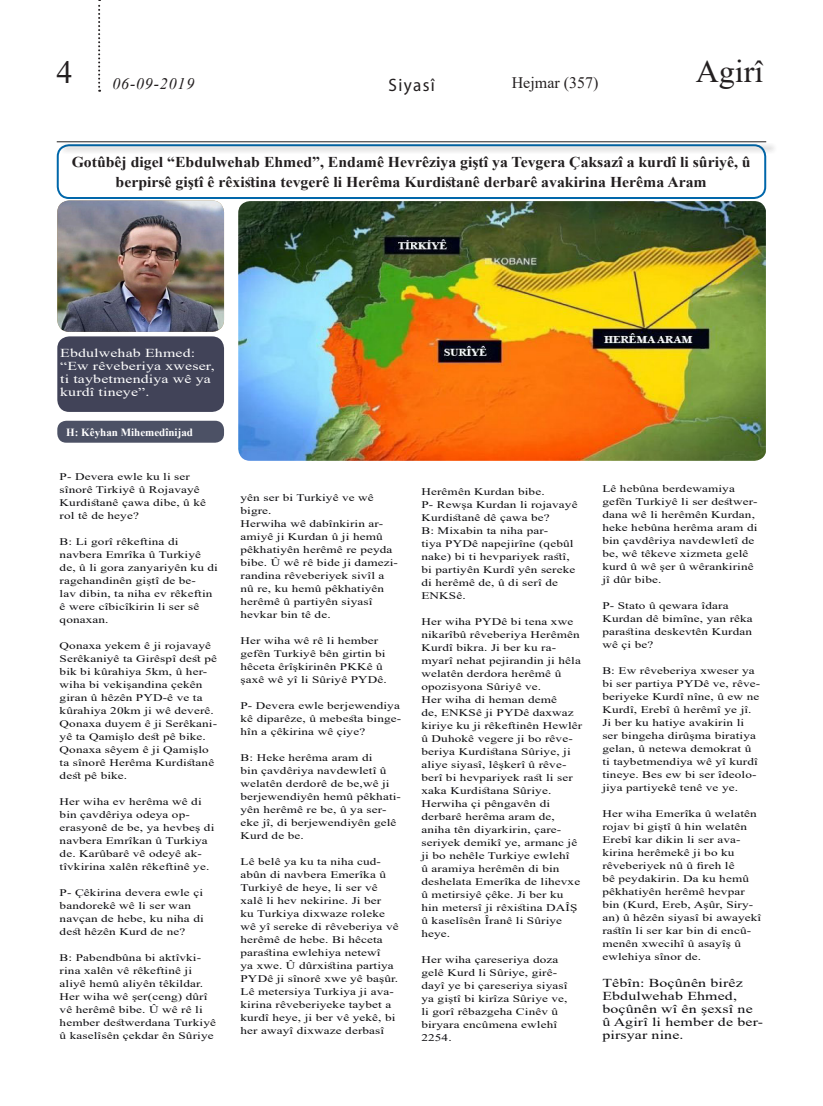
<style>
.page{position:relative;width:823px;height:1106px;background:#fff}
.page>*{position:absolute;margin:0;border:0;box-sizing:border-box;transform-origin:0 0}
.t1{font:32px "Times New Roman";color:#231f20}
.t2{font:18px "Myriad Pro";letter-spacing:.08em;color:#231f20;scale:.95 1}
.t3{font:16px "Times New Roman";color:#231f20}
.t4{font:italic 16px "Times New Roman";letter-spacing:.05em;color:#231f20}
.t5{font:700 15px/20px "Times New Roman";color:#231f20;text-align:center;scale:1.05 1}
.t6{font:12.1px/13px "Times New Roman";letter-spacing:.01em;color:#0b0b0e;scale:1.31 1}
.t7{font:12.1px/13px "Times New Roman";letter-spacing:.01em;color:#fff;scale:1.31 1}
.t8{font:700 11px "Times New Roman";color:#fff}
.t9{font:10.1px/13px "Times New Roman";letter-spacing:.01em;color:#0b0b0e;scale:1.31 1}
</style>
<div class="page">
<svg style="left:98px;top:0;width:2px;height:92px"></svg>
<div style="left:57px;top:144px;width:708px;height:55px;border:2px solid #0067aa;border-radius:11px"></div>
<img style="left:57px;top:200px;width:167px;height:132px">
<div style="left:57px;top:336px;width:167px;height:76px;background:#414358;border-radius:12px"></div>
<div style="left:57px;top:421px;width:167px;height:22px;background:#4c5165;border-radius:9px"></div>
<img style="left:238px;top:201px;width:527px;height:260px">
<div style="left:59px;top:143px;width:718px;height:12px;background:#231f20;opacity:.75"></div>
<hr style="left:57px;top:141px;width:708px;height:1px;background:#231f20">
<h1 class="t1" style="left:56px;top:50px;width:18px">4</h1>
<h1 class="t1" style="left:695px;top:49px;width:69px">Agirî</h1>
<h3 class="t4" style="left:112px;top:72px;width:83px">06-09-2019</h3>
<p class="t2" style="left:388px;top:74px;width:50px">Siyasî</p>
<h3 class="t3" style="left:511px;top:72px;width:88px">Hejmar (357)</h3>
<p class="t5" style="left:72px;top:152px;width:647px">Gotûbêj digel “Ebdulwehab Ehmed”, Endamê Hevrêziya giştî ya Tevgera Çaksazî a kurdî li sûriyê, û berpirsê giştî ê rêxistina tevgerê li Herêma Kurdistanê derbarê avakirina Herêma Aram</p>
<p class="t7" style="left:60px;top:346px;width:119px">Ebdulwehab Ehmed: “Ew rêveberiya xweser, ti taybetmendiya wê ya kurdî tineye”.</p>
<p class="t8" style="left:66px;top:424px;width:128px">H: Kêyhan Mihemedînijad</p>
<p class="t9" style="left:60px;top:469px;width:113px">P- Devera ewle ku li ser sînorê Tirkiyê û Rojavayê<br>Kurdistanê çawa dibe, û kê rol tê de heye?</p>
<p class="t9" style="left:60px;top:534px;width:122px">B: Li gorî rêkeftina di navbera Emrîka û Turkiyê de, û li gora zanyariyên ku di ragehandinên giştî de be-<br>lav dibin, ta niha ev rêkeftin ê were cîbicîkirin li ser sê qonaxan.</p>
<p class="t9" style="left:60px;top:638px;width:122px">Qonaxa yekem ê ji rojavayê<br>Serêkaniyê ta Girêspî dest pê bik bi kûrahiya 5km, û her&shy;wiha bi vekişandina çekên giran û hêzên PYD-ê ve ta kûrahiya 20km ji wê deverê.</p>
<p class="t9" style="left:60px;top:716px;width:122px">Qonaxa duyem ê ji Serêkani&shy;yê ta Qamişlo dest pê bike.</p>
<p class="t9" style="left:60px;top:742px;width:119px">Qonaxa sêyem ê ji Qamişlo ta sînorê Herêma Kurdistanê dest pê bike.</p>
<p class="t9" style="left:60px;top:794px;width:120px">Her wiha ev herêma wê di bin çavdêriya odeya op&shy;erasyonê de be, ya hevbeş di navbera Emrîkan û Turkiya de. Karûbarê vê odeyê ak&shy;tîvkirina xalên rêkeftinê ye.</p>
<p class="t9" style="left:60px;top:885px;width:111px">P- Çêkirina devera ewle çi bandorekê wê li ser wan navçan de hebe, ku niha di dest hêzên Kurd de ne?</p>
<p class="t9" style="left:60px;top:950px;width:121px">B: Pabendbûna bi aktîvki&shy;rina xalên vê rêkeftinê ji aliyê hemû aliyên têkildar.<br>Her wiha wê şer(ceng) dûrî vê herêmê bibe. Û wê rê li hember destwerdana Turkiyê û kaselîsên çekdar ên Sûriye</p>
<p class="t9" style="left:240px;top:490px;width:103px">yên ser bi Turkiyê ve wê bigre.</p>
<p class="t9" style="left:240px;top:516px;width:122px">Herwiha wê dabînkirin ar&shy;amiyê ji Kurdan û ji hemû pêkhatiyên herêmê re peyda bibe. Û wê rê bide ji damezi&shy;randina rêveberiyek sivîl a nû re, ku hemû pêkhatiyên herêmê û partiyên siyasî hevkar bin tê de.</p>
<p class="t9" style="left:240px;top:633px;width:113px">Her wiha wê rê li hember gefên Turkiyê bên girtin bi hêceta êrîşkirinên PKKê û şaxê wê yî li Sûriyê PYDê.</p>
<p class="t9" style="left:240px;top:698px;width:124px">P- Devera ewle berjewendiya kê diparêze, û mebesta binge&shy;hîn a çêkirina wê çiye?</p>
<p class="t9" style="left:240px;top:750px;width:124px">B: Heke herêma aram di<br>bin çavdêriya navdewletî û welatên derdorê de be,wê ji berjewendiyên hemû pêkhati&shy;yên herêmê re be, û ya ser&shy;eke jî, di berjewendiyên gelê<br>Kurd de be.</p>
<p class="t9" style="left:240px;top:854px;width:122px">Lê belê ya ku ta niha cud&shy;abûn di navbera Emerîka û<br>Turkiyê de heye, li ser vê xalê li hev nekirine. Ji ber<br>ku Turkiya dixwaze roleke wê yî sereke di rêveberiya vê herêmê de hebe. Bi hêceta parastina ewlehiya netewî<br>ya xwe. Û dûrxistina partiya<br>PYDê ji sînorê xwe yê başûr.<br>Lê metersiya Turkiya ji ava&shy;kirina rêveberiyeke taybet a kurdî heye, ji ber vê yekê, bi her awayî dixwaze derbasî</p>
<p class="t9" style="left:421px;top:485px;width:95px">Herêmên Kurdan bibe.</p>
<p class="t9" style="left:421px;top:498px;width:121px">P- Rewşa Kurdan li rojavayê<br>Kurdistanê dê çawa be?</p>
<p class="t9" style="left:421px;top:524px;width:119px">B: Mixabin ta niha par-<br>tiya PYDê napejirîne (qebûl nake) bi ti hevpariyek rastî, bi partiyên Kurdî yên sereke di herêmê de, û di serî de<br>ENKSê.</p>
<p class="t9" style="left:421px;top:615px;width:123px">Her wiha PYDê bi tena xwe nikarîbû rêveberiya Herêmên<br>Kurdî bikra. Ji ber ku ra&shy;myarî nehat pejirandin ji hêla welatên derdora herêmê û opozisyona Sûriyê ve.</p>
<p class="t9" style="left:421px;top:693px;width:124px">Her wiha di heman demê<br>de, ENKSê ji PYDê daxwaz kiriye ku ji rêkeftinên Hewlêr û Duhokê vegere ji bo rêve&shy;beriya Kurdistana Sûriye, ji aliye siyasî, lêşkerî û rêve&shy;berî bi hevpariyek rast li ser xaka Kurdistana Sûriye.</p>
<p class="t9" style="left:421px;top:797px;width:123px">Herwiha çi pêngavên di derbarê herêma aram de, aniha tên diyarkirin, çare&shy;seriyek demikî ye, armanc jê ji bo nehêle Turkiye ewlehî<br>û aramiya herêmên di bin deshelata Emerîka de lihevxe û metirsiyê çêke. Ji ber ku hin metersî ji rêxistina DAÎŞ û kaselîsên Îranê li Sûriye heye.</p>
<p class="t9" style="left:421px;top:953px;width:113px">Her wiha çareseriya doza gelê Kurd li Sûriye, girê&shy;dayî ye bi çareseriya siyasî ya giştî bi kirîza Sûriye ve, li gorî rêbazgeha Cinêv û biryara encûmena ewlehî<br>2254.</p>
<p class="t9" style="left:602px;top:482px;width:120px">Lê hebûna berdewamiya gefên Turkiyê li ser destwer&shy;dana wê li herêmên Kurdan, heke hebûna herêma aram di bin çavdêriya navdewletî de be, wê têkeve xizmeta gelê kurd û wê şer û wêrankirinê jî dûr bibe.</p>
<p class="t9" style="left:602px;top:599px;width:116px">P- Stato û qewara îdara<br>Kurdan dê bimîne, yan rêka parastina deskevtên Kurdan wê çi be?</p>
<p class="t9" style="left:602px;top:664px;width:122px">B: Ew rêveberiya xweser ya bi ser partiya PYDê ve, rêve&shy;beriyeke Kurdî nîne, û ew ne<br>Kurdî, Erebî û herêmî ye jî.<br>Ji ber ku hatiye avakirin li ser bingeha dirûşma biratiya gelan, û netewa demokrat û ti taybetmendiya wê yî kurdî tineye. Bes ew bi ser îdeolo&shy;jiya partiyekê tenê ve ye.</p>
<p class="t9" style="left:602px;top:807px;width:123px">Her wiha Emerîka û welatên rojav bi giştî û hin welatên<br>Erebî kar dikin li ser ava&shy;kirina herêmekê ji bo ku rêveberiyek nû û fireh lê<br>bê peydakirin. Da ku hemû pêkhatiyên herêmê hevpar bin (Kurd, Ereb, Aşûr, Siry&shy;an) û hêzên siyasî bi awayekî rastîn li ser kar bin di encû&shy;menên xwecihî û asayîş û ewlehiya sînor de.</p>
<p class="t6" style="left:602px;top:975px;width:124px">Têbîn: Boçûnên birêz<br>Ebdulwehab Ehmed, boçûnên wî ên şexsî ne û Agirî li hember de ber&shy;pirsyar nine.</p>
</div>
